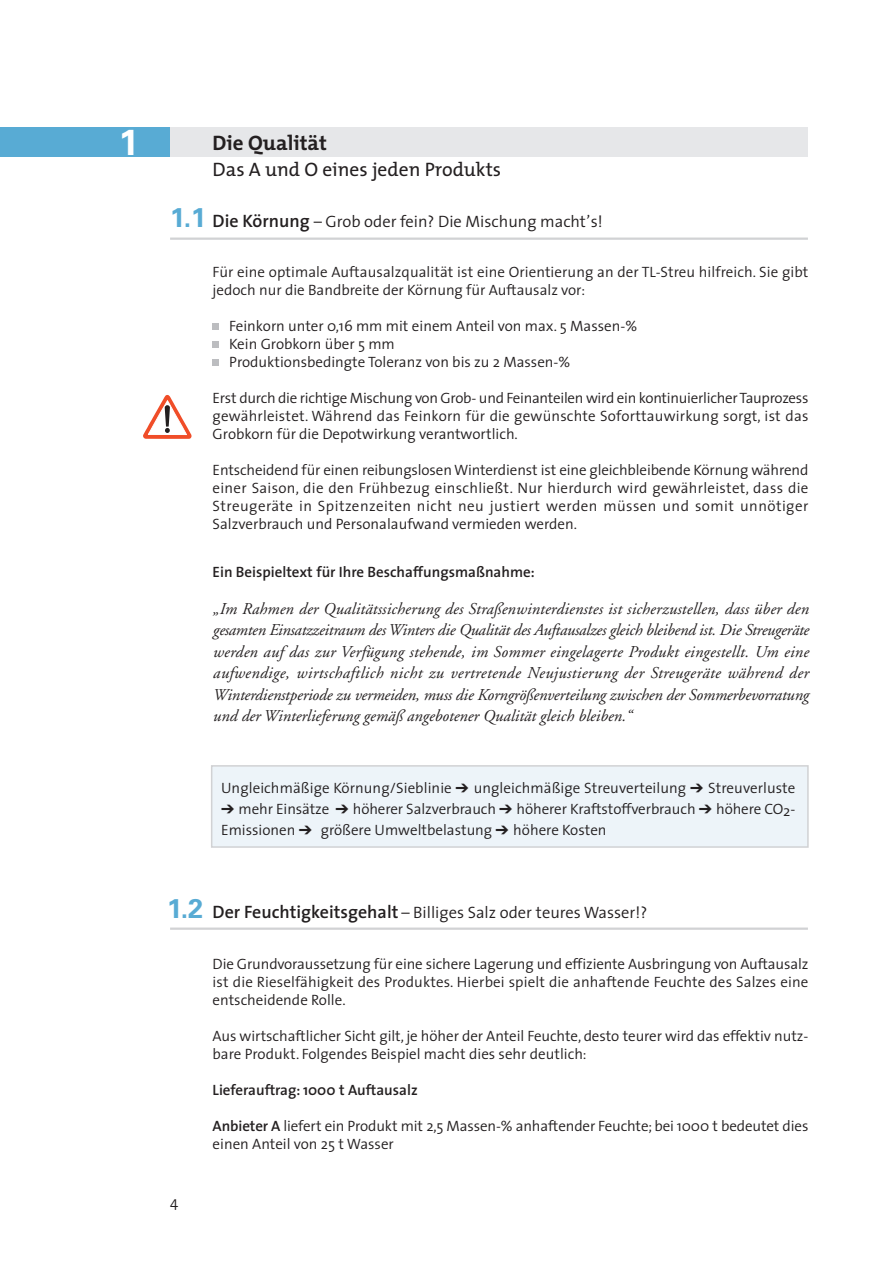
<style>
.page{position:relative;width:893px;height:1263px;background:#fff}
.page>*{position:absolute;margin:0;border:0;box-sizing:border-box;transform-origin:0 0}
.t1{font:700 36px "Univers";color:#fff}
.t2{font:700 27px "Univers";color:#58abd4}
.t3{font:700 21px "The Mix";color:#231f20}
.t4{font:19.5px "The Mix";color:#231f20}
.t5{font:italic 16.5px/21.5px "Adobe Garamond";color:#231f20;text-align:justify}
.t6{font:300 16.5px "The Sans";color:#231f20}
.t7{font:300 15px/18px "The Sans";color:#231f20}
.t8{font:600 15px "The Sans";color:#231f20}
.s1{font-weight:600;font-size:18px}
.s2{font-family:"Carta";font-weight:400}
.s3{font-weight:600}
</style>
<div class="page">
<div style="left:211px;top:765px;width:598px;height:83px;background:#edf4f9;border:2px solid #d1d2d4"></div>
<div style="left:170px;top:127px;width:638px;height:30px;background:#e6e7e9"></div>
<div style="left:0;top:127px;width:170px;height:30px;background:#58abd4"></div>
<svg style="left:213px;top:324px;width:6px;height:6px"></svg>
<svg style="left:213px;top:342px;width:6px;height:6px"></svg>
<svg style="left:213px;top:360px;width:6px;height:6px"></svg>
<hr style="left:170px;top:237px;width:638px;height:3px;background:#d1d2d4">
<hr style="left:170px;top:927px;width:638px;height:3px;background:#d1d2d4">
<svg style="left:143px;top:395px;width:49px;height:44px"></svg>
<h1 class="t1" style="left:119px;top:129px;width:22px">1</h1>
<h2 class="t2" style="left:170px;top:207px;width:38px">1.1</h2>
<h3 class="t3" style="left:213px;top:136px;width:116px">Die Qualität</h3>
<h3 class="t4" style="left:213px;top:162px;width:290px">Das A und O eines jeden Produkts</h3>
<p class="t6" style="left:213px;top:215px;width:392px"><span class="s1">Die Körnung</span> – Grob oder fein? Die Mischung macht’s!</p>
<p class="t7" style="left:213px;top:265px;width:597px">Für eine optimale Auftausalzqualität ist eine Orientierung an der TL-Streu hilfreich. Sie gibt jedoch nur die Bandbreite der Körnung für Auftausalz vor:</p>
<p class="t7" style="left:229px;top:319px;width:409px">Feinkorn unter 0,16 mm mit einem Anteil von max. 5 Massen-%<br>Kein Grobkorn über 5 mm<br>Produktionsbedingte Toleranz von bis zu 2 Massen-%</p>
<p class="t7" style="left:213px;top:391px;width:597px;text-align:justify">Erst durch die richtige Mischung von Grob- und Feinanteilen wird ein kontinuierlicher Tauprozess gewährleistet. Während das Feinkorn für die gewünschte Soforttauwirkung sorgt, ist das Grobkorn für die Depotwirkung verantwortlich.</p>
<p class="t7" style="left:213px;top:463px;width:597px;text-align:justify">Entscheidend für einen reibungslosen Winterdienst ist eine gleichbleibende Körnung während einer Saison, die den Frühbezug einschließt. Nur hierdurch wird gewährleistet, dass die Streugeräte in Spitzenzeiten nicht neu justiert werden müssen und somit unnötiger Salzverbrauch und Personalaufwand vermieden werden.</p>
<p class="t8" style="left:213px;top:567px;width:324px">Ein Beispieltext für Ihre Beschaffungsmaßnahme:</p>
<p class="t5" style="left:213px;top:599px;width:597px">„Im Rahmen der Qualitätssicherung des Straßenwinterdienstes ist sicherzustellen, dass über den gesamten Einsatzzeitraum des Winters die Qualität des Auftausalzes gleich bleibend ist. Die Streugeräte werden auf das zur Verfügung stehende, im Sommer eingelagerte Produkt eingestellt. Um eine aufwendige, wirtschaftlich nicht zu vertretende Neujustierung der Streugeräte während der Winterdienstperiode zu vermeiden, muss die Korngrößenverteilung zwischen der Sommerbevorratung und der Winterlieferung gemäß angebotener Qualität gleich bleiben.“</p>
<p class="t7" style="left:221px;top:780px;width:576px">Ungleichmäßige Körnung/Sieblinie <span class="s2">-</span> ungleichmäßige Streuverteilung <span class="s2">-</span> Streuverluste</p>
<p class="t7" style="left:221px;top:800px;width:576px;line-height:21px"><span class="s2">-</span> mehr Einsätze <span class="s2">-</span> höherer Salzverbrauch <span class="s2">-</span> höherer Kraftstoffverbrauch <span class="s2">-</span> höhere CO2-<br>Emissionen <span class="s2">-</span> größere Umweltbelastung <span class="s2">-</span> höhere Kosten</p>
<h2 class="t2" style="left:167px;top:899px;width:38px">1.2</h2>
<p class="t6" style="left:213px;top:907px;width:436px"><span class="s1">Der Feuchtigkeitsgehalt</span> – Billiges Salz oder teures Wasser!?</p>
<p class="t7" style="left:213px;top:956px;width:597px;text-align:justify">Die Grundvoraussetzung für eine sichere Lagerung und effiziente Ausbringung von Auftausalz ist die Rieselfähigkeit des Produktes. Hierbei spielt die anhaftende Feuchte des Salzes eine entscheidende Rolle.</p>
<p class="t7" style="left:213px;top:1028px;width:597px">Aus wirtschaftlicher Sicht gilt, je höher der Anteil Feuchte, desto teurer wird das effektiv nutz&shy;bare Produkt. Folgendes Beispiel macht dies sehr deutlich:</p>
<p class="t8" style="left:213px;top:1084px;width:207px">Lieferauftrag: 1000 t Auftausalz</p>
<p class="t7" style="left:213px;top:1118px;width:597px"><span class="s3">Anbieter A</span> liefert ein Produkt mit 2,5 Massen-% anhaftender Feuchte; bei 1000 t bedeutet dies einen Anteil von 25 t Wasser</p>
<p class="t7" style="left:170px;top:1194px;width:10px">4</p>
</div>
